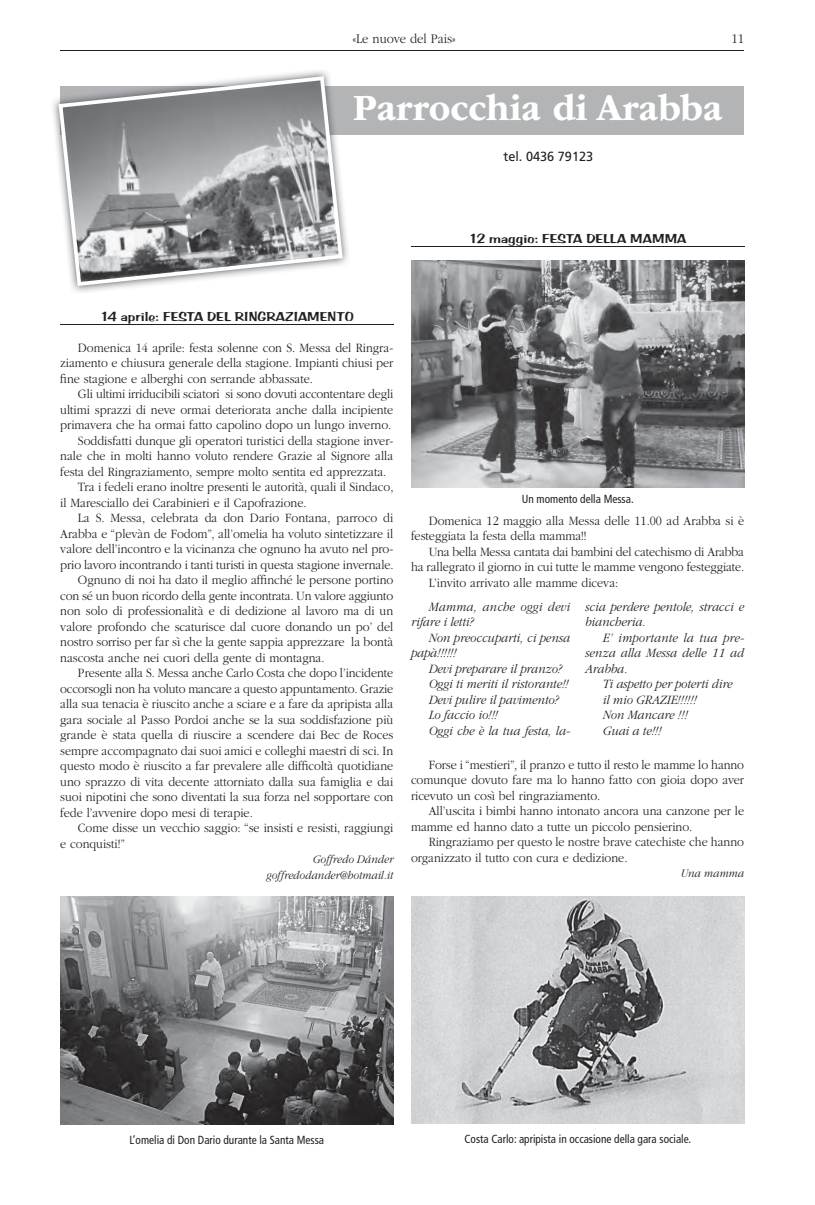
<style>
.page{position:relative;width:815px;height:1205px;background:#fff}
.page>*{position:absolute;margin:0;border:0;box-sizing:border-box;transform-origin:0 0}
.t1{font:700 38.75px "ITC Garamond Std";color:#fff;scale:.95 1}
.t2{font:300 13.75px "ITC Garamond Std";color:#231f20;scale:.92 1}
.t3{font:300 13.25px/15.5px "ITC Garamond Std";color:#231f20;scale:.92 1}
.t4{font:italic 300 13.25px/15.5px "ITC Garamond Std";color:#231f20;scale:.92 1}
.t5{font:13.25px "Arab Bru D";color:#231f20;scale:1.15 1}
.t6{font:13.25px "Frutiger LT Std";color:#231f20;scale:.96 1}
.t7{font:italic 300 12px/15.5px "ITC Garamond Std";color:#231f20;text-align:right;scale:.92 1}
.t8{font:condensed 11.75px "Frutiger LT Std";color:#231f20;scale:.96 1}
</style>
<div class="page">
<hr style="left:60px;top:50px;width:684px;height:1px;background:#231f20">
<hr style="left:60px;top:324px;width:333px;height:1px;background:#231f20">
<hr style="left:411px;top:246px;width:333px;height:1px;background:#231f20">
<div style="left:350px;top:86px;width:394px;height:49px;background:#b2b4b6"></div>
<img style="left:53px;top:70px;width:295px;height:222px">
<img style="left:343px;top:86px;width:7px;height:49px">
<svg style="left:59px;top:76px;width:284px;height:210px"></svg>
<img style="left:60px;top:896px;width:333px;height:229px">
<img style="left:411px;top:260px;width:333px;height:227px">
<img style="left:412px;top:896px;width:333px;height:227px">
<p class="t2" style="left:353px;top:34px;width:113px">«Le nuove del Pais»</p>
<p class="t2" style="left:731px;top:34px;width:15px">11</p>
<h1 class="t1" style="left:353px;top:93px;width:391px">Parrocchia di Arabba</h1>
<p class="t6" style="left:503px;top:150px;width:95px">tel. 0436 79123</p>
<p class="t5" style="left:469px;top:234px;width:191px">12 maggio: FESTA DELLA MAMMA</p>
<p class="t5" style="left:100px;top:312px;width:222px">14 aprile: FESTA DEL RINGRAZIAMENTO</p>
<p class="t3" style="left:60px;top:341px;width:364px;text-align:justify;text-indent:18px">Domenica 14 aprile: festa solenne con S. Messa del Ringra&shy;ziamento e chiusura generale della stagione. Impianti chiusi per fine stagione e alberghi con serrande abbassate.</p>
<p class="t3" style="left:78px;top:387px;width:344px">Gli ultimi irriducibili sciatori si sono dovuti accontentare degli</p>
<p class="t3" style="left:60px;top:403px;width:364px">ultimi sprazzi di neve ormai deteriorata anche dalla incipiente</p>
<p class="t3" style="left:60px;top:418px;width:362px">primavera che ha ormai fatto capolino dopo un lungo inverno.</p>
<p class="t3" style="left:78px;top:434px;width:344px">Soddisfatti dunque gli operatori turistici della stagione inver-</p>
<p class="t3" style="left:60px;top:449px;width:364px">nale che in molti hanno voluto rendere Grazie al Signore alla</p>
<p class="t3" style="left:60px;top:465px;width:356px">festa del Ringraziamento, sempre molto sentita ed apprezzata.</p>
<p class="t3" style="left:78px;top:480px;width:345px">Tra i fedeli erano inoltre presenti le autorità, quali il Sindaco,</p>
<p class="t3" style="left:60px;top:496px;width:269px">il Maresciallo dei Carabinieri e il Capofrazione.</p>
<p class="t3" style="left:78px;top:511px;width:344px">La S. Messa, celebrata da don Dario Fontana, parroco di</p>
<p class="t3" style="left:60px;top:527px;width:364px">Arabba e “plevàn de Fodom”, all’omelia ha voluto sintetizzare il</p>
<p class="t3" style="left:60px;top:542px;width:364px">valore dell’incontro e la vicinanza che ognuno ha avuto nel pro-</p>
<p class="t3" style="left:60px;top:558px;width:364px">prio lavoro incontrando i tanti turisti in questa stagione invernale.</p>
<p class="t3" style="left:78px;top:573px;width:344px">Ognuno di noi ha dato il meglio affinché le persone portino</p>
<p class="t3" style="left:60px;top:589px;width:364px">con sé un buon ricordo della gente incontrata. Un valore aggiunto</p>
<p class="t3" style="left:60px;top:604px;width:364px">non solo di professionalità e di dedizione al lavoro ma di un</p>
<p class="t3" style="left:60px;top:620px;width:364px">valore profondo che scaturisce dal cuore donando un po’ del</p>
<p class="t3" style="left:60px;top:635px;width:364px">nostro sorriso per far sì che la gente sappia apprezzare la bontà</p>
<p class="t3" style="left:60px;top:651px;width:289px">nascosta anche nei cuori della gente di montagna.</p>
<p class="t3" style="left:78px;top:666px;width:344px">Presente alla S. Messa anche Carlo Costa che dopo l’incidente</p>
<p class="t3" style="left:60px;top:682px;width:364px">occorsogli non ha voluto mancare a questo appuntamento. Grazie</p>
<p class="t3" style="left:60px;top:697px;width:364px">alla sua tenacia è riuscito anche a sciare e a fare da apripista alla</p>
<p class="t3" style="left:60px;top:713px;width:364px">gara sociale al Passo Pordoi anche se la sua soddisfazione più</p>
<p class="t3" style="left:60px;top:728px;width:364px">grande è stata quella di riuscire a scendere dai Bec de Roces</p>
<p class="t3" style="left:60px;top:744px;width:364px">sempre accompagnato dai suoi amici e colleghi maestri di sci. In</p>
<p class="t3" style="left:60px;top:759px;width:364px">questo modo è riuscito a far prevalere alle difficoltà quotidiane</p>
<p class="t3" style="left:60px;top:775px;width:364px">uno sprazzo di vita decente attorniato dalla sua famiglia e dai</p>
<p class="t3" style="left:60px;top:790px;width:364px">suoi nipotini che sono diventati la sua forza nel sopportare con</p>
<p class="t3" style="left:60px;top:806px;width:211px">fede l’avvenire dopo mesi di terapie.</p>
<p class="t3" style="left:78px;top:821px;width:344px">Come disse un vecchio saggio: “se insisti e resisti, raggiungi</p>
<p class="t3" style="left:60px;top:837px;width:72px">e conquisti!”</p>
<p class="t7" style="left:267px;top:853px;width:139px">Goffredo Dánder goffredodander@hotmail.it</p>
<p class="t8" style="left:522px;top:493px;width:118px">Un momento della Messa.</p>
<p class="t3" style="left:411px;top:514px;width:364px;text-indent:18px">Domenica 12 maggio alla Messa delle 11.00 ad Arabba si è festeggiata la festa della mamma!!</p>
<p class="t3" style="left:429px;top:545px;width:344px">Una bella Messa cantata dai bambini del catechismo di Arabba</p>
<p class="t3" style="left:411px;top:560px;width:364px">ha rallegrato il giorno in cui tutte le mamme vengono festeggiate.</p>
<p class="t3" style="left:429px;top:576px;width:208px">L’invito arrivato alle mamme diceva:</p>
<p class="t4" style="left:411px;top:600px;width:174px;text-indent:18px">Mamma, anche oggi devi rifare i letti?</p>
<p class="t4" style="left:411px;top:631px;width:174px;text-indent:18px">Non preoccuparti, ci pensa papà!!!!!!</p>
<p class="t4" style="left:429px;top:662px;width:155px">Devi preparare il pranzo?<br>Oggi ti meriti il ristorante!!<br>Devi pulire il pavimento?<br>Lo faccio io!!!<br>Oggi che è la tua festa, la-</p>
<p class="t4" style="left:585px;top:600px;width:174px">scia perdere pentole, stracci e biancheria.</p>
<p class="t4" style="left:585px;top:631px;width:174px;text-align:justify;text-indent:18px">E’ importante la tua pre&shy;senza alla Messa delle 11 ad Arabba.</p>
<p class="t4" style="left:603px;top:677px;width:143px">Ti aspetto per poterti dire il mio GRAZIE!!!!!!<br>Non Mancare !!!<br>Guai a te!!!</p>
<p class="t3" style="left:411px;top:758px;width:364px;text-align:justify;text-indent:18px">Forse i “mestieri”, il pranzo e tutto il resto le mamme lo hanno comunque dovuto fare ma lo hanno fatto con gioia dopo aver ricevuto un così bel ringraziamento.</p>
<p class="t3" style="left:411px;top:804px;width:364px;text-indent:18px">All’uscita i bimbi hanno intonato ancora una canzone per le mamme ed hanno dato a tutte un piccolo pensierino.</p>
<p class="t3" style="left:411px;top:835px;width:364px;text-indent:18px">Ringraziamo per questo le nostre brave catechiste che hanno organizzato il tutto con cura e dedizione.</p>
<p class="t7" style="left:681px;top:866px;width:70px">Una mamma</p>
<p class="t8" style="left:129px;top:1133px;width:204px">L’omelia di Don Dario durante la Santa Messa</p>
<p class="t8" style="left:465px;top:1133px;width:237px">Costa Carlo: apripista in occasione della gara sociale.</p>
</div>
